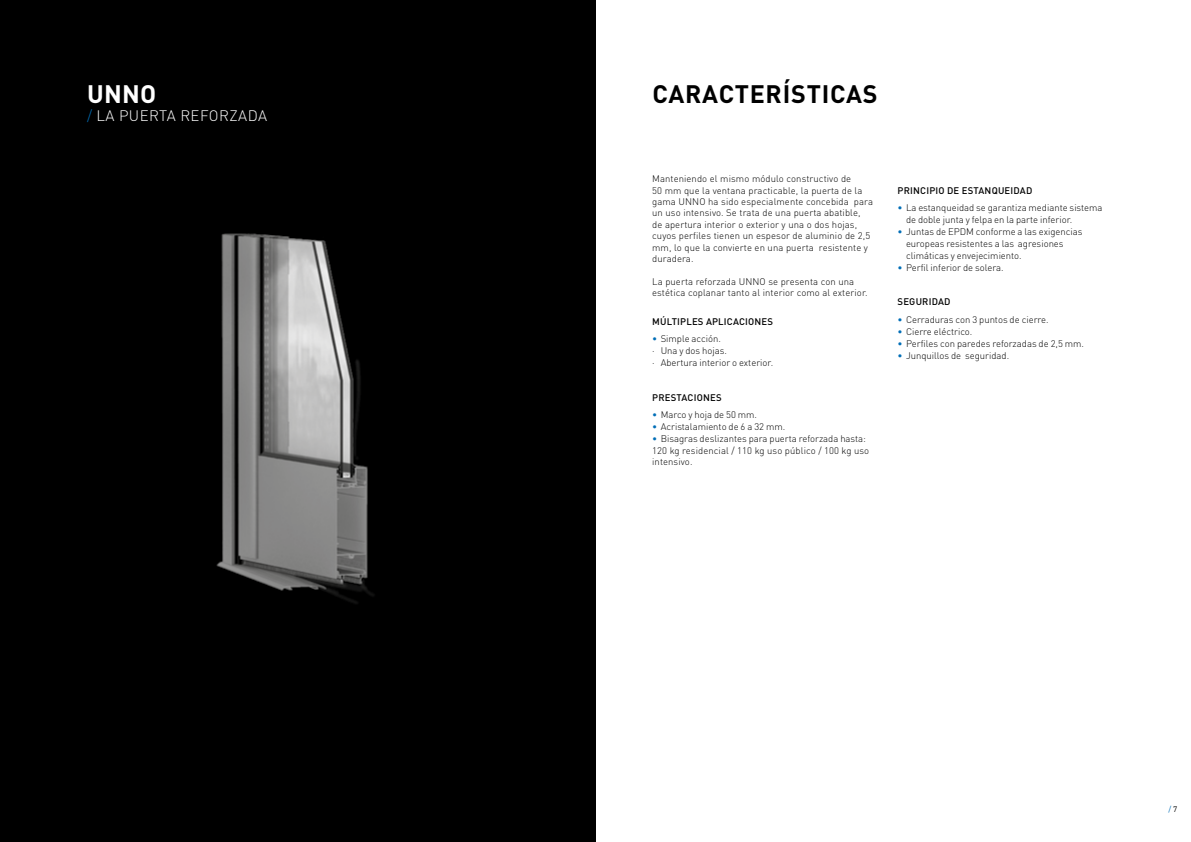
<style>
.page{position:relative;width:1191px;height:842px;background:#fff}
.page>*{position:absolute;margin:0;border:0;box-sizing:border-box;transform-origin:0 0}
.t1{font:700 25px "DIN Pro";letter-spacing:.03em;color:#000}
.t2{font:700 25px "DIN Pro";color:#fff}
.t3{font:300 15px "DIN Pro";letter-spacing:.03em;color:#fff}
.t4{font:300 9.5px/11.4px "DIN Pro";color:#000}
.t5{font:500 9.5px "DIN Pro";letter-spacing:.02em;color:#000}
.t6{font:8px "DIN Pro";color:#006eb7}
.s1{color:#006eb7}
.s2{color:#000}
</style>
<div class="page">
<img style="left:0;top:0;width:595px;height:842px">
<h1 class="t2" style="left:87px;top:73px;width:71px">UNNO</h1>
<h1 class="t1" style="left:652px;top:73px;width:227px">CARACTERÍSTICAS</h1>
<h2 class="t3" style="left:87px;top:104px;width:181px"><span class="s1">/</span> LA PUERTA REFORZADA</h2>
<p class="t4" style="left:652px;top:172px;width:222px">Manteniendo el mismo módulo constructivo de<br>50 mm que la ventana practicable, la puerta de la gama UNNO ha sido especialmente concebida para un uso intensivo. Se trata de una puerta abatible,<br>de apertura interior o exterior y una o dos hojas, cuyos perfiles tienen un espesor de aluminio de 2,5 mm, lo que la convierte en una puerta resistente y duradera.</p>
<p class="t4" style="left:652px;top:275px;width:217px">La puerta reforzada UNNO se presenta con una estética coplanar tanto al interior como al exterior.</p>
<p class="t5" style="left:652px;top:313px;width:122px">MÚLTIPLES APLICACIONES</p>
<p class="t4" style="left:652px;top:332px;width:122px;line-height:12px"><span class="s1">•</span> Simple acción.<br>· Una y dos hojas.<br>· Abertura interior o exterior.</p>
<p class="t5" style="left:652px;top:389px;width:71px">PRESTACIONES</p>
<p class="t4" style="left:652px;top:408px;width:106px"><span class="s1">•</span> Marco y hoja de 50 mm.</p>
<p class="t4" style="left:652px;top:420px;width:135px"><span class="s1">•</span> Acristalamiento de 6 a 32 mm.</p>
<p class="t4" style="left:652px;top:432px;width:219px"><span class="s1">•</span> Bisagras deslizantes para puerta reforzada hasta:<br>120 kg residencial / 110 kg uso público / 100 kg uso intensivo.</p>
<p class="t5" style="left:897px;top:182px;width:136px">PRINCIPIO DE ESTANQUEIDAD</p>
<p class="t4" style="left:906px;top:201px;width:198px;line-height:12px;text-indent:-9px"><span class="s1">•</span> La estanqueidad se garantiza mediante sistema de doble junta y felpa en la parte inferior.</p>
<p class="t4" style="left:906px;top:225px;width:178px;line-height:12px;text-indent:-9px"><span class="s1">•</span> Juntas de EPDM conforme a las exigencias europeas resistentes a las agresiones climáticas y envejecimiento.</p>
<p class="t4" style="left:897px;top:261px;width:108px"><span class="s1">•</span> Perfil inferior de solera.</p>
<p class="t5" style="left:897px;top:294px;width:54px">SEGURIDAD</p>
<p class="t4" style="left:897px;top:313px;width:153px"><span class="s1">•</span> Cerraduras con 3 puntos de cierre.</p>
<p class="t4" style="left:897px;top:325px;width:76px"><span class="s1">•</span> Cierre eléctrico.</p>
<p class="t4" style="left:897px;top:337px;width:188px"><span class="s1">•</span> Perfiles con paredes reforzadas de 2,5 mm.</p>
<p class="t4" style="left:897px;top:349px;width:113px"><span class="s1">•</span> Junquillos de seguridad.</p>
<p class="t6" style="left:1168px;top:802px;width:11px">/ <span class="s2">7</span></p>
</div>
